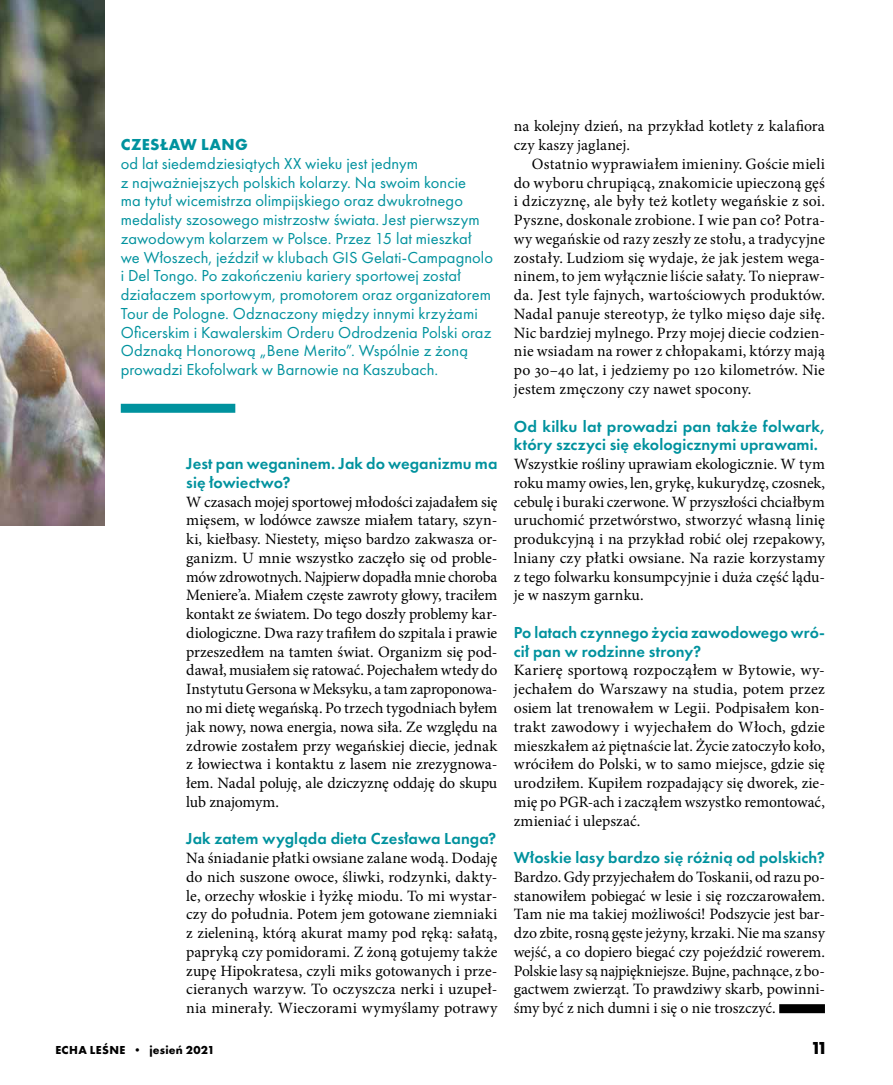
<style>
.page{position:relative;width:893px;height:1085px;background:#fff}
.page>*{position:absolute;margin:0;border:0;box-sizing:border-box;transform-origin:0 0}
.t1{font:700 18px "Futura PT";color:#000}
.t2{font:16.5px/18.8px "Futura PT";letter-spacing:.005em;color:#00929e}
.t3{font:600 16.5px/18.8px "Futura PT";letter-spacing:.005em;color:#00929e}
.t4{font:700 16.5px "Futura PT";letter-spacing:.025em;color:#00929e}
.t5{font:15.75px/18.8px "Minion Pro";color:#000;text-align:justify}
.t6{font:700 12px "Futura PT";letter-spacing:.025em;color:#000}
</style>
<div class="page">
<img style="left:0;top:0;width:104px;height:525px">
<div style="left:121px;top:404px;width:114px;height:9px;background:#00929e"></div>
<div style="left:779px;top:1004px;width:46px;height:9px;background:#000"></div>
<p class="t4" style="left:121px;top:134px;width:128px">CZESŁAW LANG</p>
<p class="t2" style="left:121px;top:154px;width:374px">od lat siedemdziesiątych XX wieku jest jednym<br>z najważniejszych polskich kolarzy. Na swoim koncie<br>ma tytuł wicemistrza olimpijskiego oraz dwukrotnego medalisty szosowego mistrzostw świata. Jest pierwszym zawodowym kolarzem w Polsce. Przez 15 lat mieszkał we Włoszech, jeździł w klubach GIS Gelati-Campagnolo i Del Tongo. Po zakończeniu kariery sportowej został działaczem sportowym, promotorem oraz organizatorem Tour de Pologne. Odznaczony między innymi krzyżami Oficerskim i Kawalerskim Orderu Odrodzenia Polski oraz Odznaką Honorową „Bene Merito”. Wspólnie z żoną prowadzi Ekofolwark w Barnowie na Kaszubach.</p>
<p class="t3" style="left:186px;top:454px;width:313px">Jest pan weganinem. Jak do weganizmu ma się łowiectwo?</p>
<p class="t5" style="left:186px;top:492px;width:313px">W czasach mojej sportowej młodości zajadałem się mięsem, w lodówce zawsze miałem tatary, szyn&shy;ki, kiełbasy. Niestety, mięso bardzo zakwasza or&shy;ganizm. U mnie wszystko zaczęło się od proble&shy;mów zdrowotnych. Najpierw dopadła mnie choroba Meniere’a. Miałem częste zawroty głowy, traciłem kontakt ze światem. Do tego doszły problemy kar&shy;diologiczne. Dwa razy trafiłem do szpitala i prawie przeszedłem na tamten świat. Organizm się pod&shy;dawał, musiałem się ratować. Pojechałem wtedy do Instytutu Gersona w Meksyku, a tam zaproponowa&shy;no mi dietę wegańską. Po trzech tygodniach byłem jak nowy, nowa energia, nowa siła. Ze względu na zdrowie zostałem przy wegańskiej diecie, jednak z łowiectwa i kontaktu z lasem nie zrezygnowa&shy;łem. Nadal poluję, ale dziczyznę oddaję do skupu lub znajomym.</p>
<p class="t3" style="left:186px;top:829px;width:312px">Jak zatem wygląda dieta Czesława Langa?</p>
<p class="t5" style="left:186px;top:848px;width:313px">Na śniadanie płatki owsiane zalane wodą. Dodaję do nich suszone owoce, śliwki, rodzynki, dakty&shy;le, orzechy włoskie i łyżkę miodu. To mi wystar&shy;czy do południa. Potem jem gotowane ziemniaki z zieleniną, którą akurat mamy pod ręką: sałatą, papryką czy pomidorami. Z żoną gotujemy także zupę Hipokratesa, czyli miks gotowanych i prze&shy;cieranych warzyw. To oczyszcza nerki i uzupeł&shy;nia minerały. Wieczorami wymyślamy potrawy</p>
<p class="t5" style="left:514px;top:117px;width:312px">na kolejny dzień, na przykład kotlety z kalafiora czy kaszy jaglanej.</p>
<p class="t5" style="left:514px;top:154px;width:313px;text-indent:18px">Ostatnio wyprawiałem imieniny. Goście mieli do wyboru chrupiącą, znakomicie upieczoną gęś i dziczyznę, ale były też kotlety wegańskie z soi.<br>Pyszne, doskonale zrobione. I wie pan co? Potra&shy;wy wegańskie od razy zeszły ze stołu, a tradycyjne zostały. Ludziom się wydaje, że jak jestem wega&shy;ninem, to jem wyłącznie liście sałaty. To niepraw&shy;da. Jest tyle fajnych, wartościowych produktów.<br>Nadal panuje stereotyp, że tylko mięso daje siłę.<br>Nic bardziej mylnego. Przy mojej diecie codzien&shy;nie wsiadam na rower z chłopakami, którzy mają po 30–40 lat, i jedziemy po 120 kilometrów. Nie jestem zmęczony czy nawet spocony.</p>
<p class="t3" style="left:514px;top:416px;width:313px">Od kilku lat prowadzi pan także folwark, który szczyci się ekologicznymi uprawami.</p>
<p class="t5" style="left:514px;top:454px;width:313px">Wszystkie rośliny uprawiam ekologicznie. W tym roku mamy owies, len, grykę, kukurydzę, czosnek, cebulę i buraki czerwone. W przyszłości chciałbym uruchomić przetwórstwo, stworzyć własną linię produkcyjną i na przykład robić olej rzepakowy, lniany czy płatki owsiane. Na razie korzystamy z tego folwarku konsumpcyjnie i duża część lądu&shy;je w naszym garnku.</p>
<p class="t3" style="left:514px;top:622px;width:313px">Po latach czynnego życia zawodowego wró&shy;cił pan w rodzinne strony?</p>
<p class="t5" style="left:514px;top:661px;width:313px">Karierę sportową rozpocząłem w Bytowie, wy&shy;jechałem do Warszawy na studia, potem przez osiem lat trenowałem w Legii. Podpisałem kon&shy;trakt zawodowy i wyjechałem do Włoch, gdzie mieszkałem aż piętnaście lat. Życie zatoczyło koło, wróciłem do Polski, w to samo miejsce, gdzie się urodziłem. Kupiłem rozpadający się dworek, zie&shy;mię po PGR-ach i zacząłem wszystko remontować, zmieniać i ulepszać.</p>
<p class="t3" style="left:514px;top:847px;width:313px">Włoskie lasy bardzo się różnią od polskich?</p>
<p class="t5" style="left:514px;top:867px;width:313px">Bardzo. Gdy przyjechałem do Toskanii, od razu po&shy;stanowiłem pobiegać w lesie i się rozczarowałem.<br>Tam nie ma takiej możliwości! Podszycie jest bar&shy;dzo zbite, rosną gęste jeżyny, krzaki. Nie ma szansy wejść, a co dopiero biegać czy pojeździć rowerem.<br>Polskie lasy są najpiękniejsze. Bujne, pachnące, z bo&shy;gactwem zwierząt. To prawdziwy skarb, powinni&shy;śmy być z nich dumni i się o nie troszczyć.</p>
<p class="t6" style="left:55px;top:1042px;width:161px">ECHA LEŚNE • jesień 2021</p>
<p class="t1" style="left:813px;top:1035px;width:14px">11</p>
</div>
